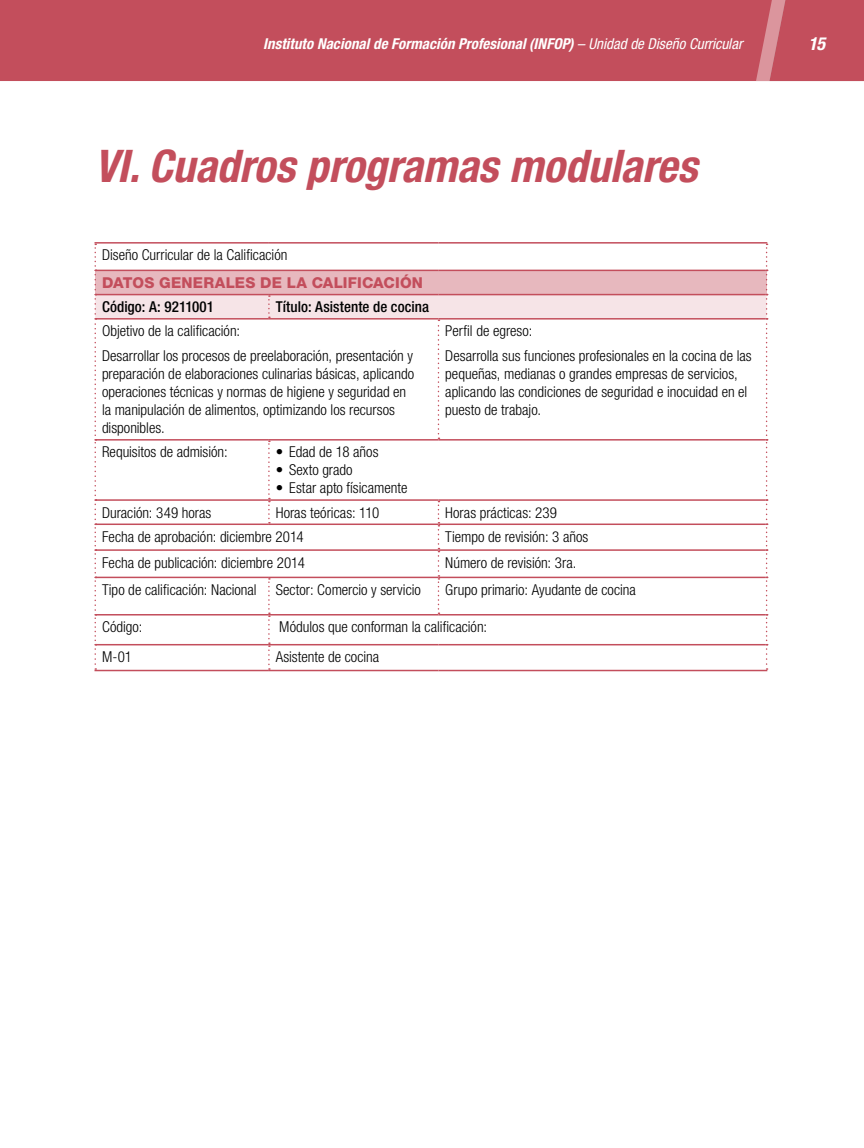
<style>
.page{position:relative;width:864px;height:1148px;background:#fff}
.page>*{position:absolute;margin:0;border:0;box-sizing:border-box;transform-origin:0 0}
.t1{font:italic 700 condensed 45px "Helvetica Neue LT Std";color:#c34e5c}
.t2{font:italic 700 condensed 18px "Helvetica Neue LT Std";color:#fff}
.t3{font:300 condensed 15px/18px "Helvetica Neue LT Std";color:#000}
.t4{font:italic 700 condensed 15px "Helvetica Neue LT Std";letter-spacing:.005em;color:#fff}
.t5{font:500 condensed 15px "Helvetica Neue LT Std";letter-spacing:.005em;color:#000}
.t6{font:800 15px "Helvetica Neue LT Std";letter-spacing:.01em;color:#c34e5c}
.s1{font-weight:400}
</style>
<div class="page">
<div style="left:0;top:0;width:756px;height:81px;background:#c34e5c"></div>
<svg style="left:756px;top:0;width:108px;height:81px;background:#c55664"></svg>
<hr style="left:94px;top:242px;width:175px;height:1px;background:#c34e5c">
<hr style="left:269px;top:242px;width:169px;height:1px;background:#c34e5c">
<hr style="left:438px;top:242px;width:329px;height:1px;background:#c34e5c">
<hr style="left:94px;top:669px;width:175px;height:2px;background:#c34e5c">
<hr style="left:269px;top:669px;width:169px;height:2px;background:#c34e5c">
<hr style="left:438px;top:669px;width:329px;height:2px;background:#c34e5c">
<svg style="left:94px;top:243px;width:674px;height:426px"></svg>
<p class="t4" style="left:263px;top:35px;width:481px">Instituto Nacional de Formación Profesional (INFOP) <span class="s1">– Unidad de Diseño Curricular</span></p>
<p class="t2" style="left:808px;top:33px;width:18px">15</p>
<h1 class="t1" style="left:94px;top:139px;width:604px">VI. Cuadros programas modulares</h1>
<p class="t3" style="left:102px;top:246px;width:187px">Diseño Curricular de la Calificación</p>
<p class="t6" style="left:102px;top:273px;width:323px">DATOS GENERALES DE LA CALIFICACIÓN</p>
<p class="t5" style="left:102px;top:298px;width:114px">Código: A: 9211001</p>
<p class="t5" style="left:276px;top:298px;width:155px">Título: Asistente de cocina</p>
<p class="t3" style="left:102px;top:318px;width:313px;line-height:24.8px">Objetivo de la calificación:<br>Desarrollar los procesos de preelaboración, presentación y</p>
<p class="t3" style="left:102px;top:364px;width:314px">preparación de elaboraciones culinarias básicas, aplicando operaciones técnicas y normas de higiene y seguridad en la manipulación de alimentos, optimizando los recursos disponibles.</p>
<p class="t3" style="left:445px;top:318px;width:308px;line-height:24.8px">Perfil de egreso:<br>Desarrolla sus funciones profesionales en la cocina de las</p>
<p class="t3" style="left:445px;top:364px;width:304px">pequeñas, medianas o grandes empresas de servicios, aplicando las condiciones de seguridad e inocuidad en el puesto de trabajo.</p>
<p class="t3" style="left:102px;top:443px;width:127px">Requisitos de admisión:</p>
<p class="t3" style="left:276px;top:443px;width:104px">• Edad de 18 años</p>
<p class="t3" style="left:276px;top:461px;width:79px">• Sexto grado</p>
<p class="t3" style="left:276px;top:479px;width:133px">• Estar apto físicamente</p>
<p class="t3" style="left:102px;top:503px;width:111px">Duración: 349 horas</p>
<p class="t3" style="left:276px;top:503px;width:105px">Horas teóricas: 110</p>
<p class="t3" style="left:445px;top:503px;width:113px">Horas prácticas: 239</p>
<p class="t3" style="left:102px;top:527px;width:203px">Fecha de aprobación: diciembre 2014</p>
<p class="t3" style="left:445px;top:527px;width:145px">Tiempo de revisión: 3 años</p>
<p class="t3" style="left:102px;top:553px;width:204px">Fecha de publicación: diciembre 2014</p>
<p class="t3" style="left:445px;top:553px;width:133px">Número de revisión: 3ra.</p>
<p class="t3" style="left:102px;top:580px;width:156px">Tipo de calificación: Nacional</p>
<p class="t3" style="left:276px;top:580px;width:147px">Sector: Comercio y servicio</p>
<p class="t3" style="left:445px;top:580px;width:192px">Grupo primario: Ayudante de cocina</p>
<p class="t3" style="left:102px;top:618px;width:42px">Código:</p>
<p class="t3" style="left:279px;top:618px;width:209px">Módulos que conforman la calificación:</p>
<p class="t3" style="left:102px;top:647px;width:32px">M-01</p>
<p class="t3" style="left:276px;top:647px;width:105px">Asistente de cocina</p>
</div>
